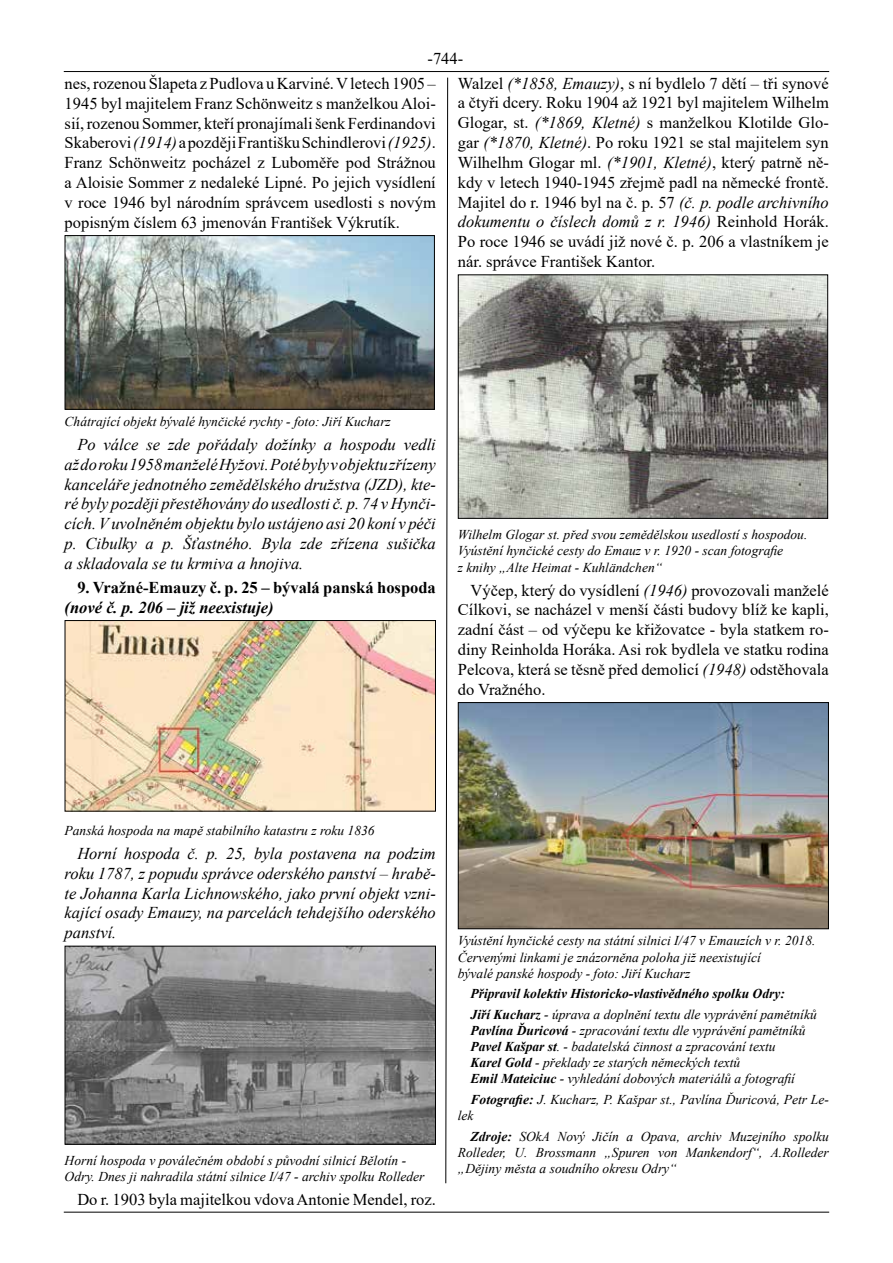
<style>
.page{position:relative;width:893px;height:1263px;background:#fff}
.page>*{position:absolute;margin:0;border:0;box-sizing:border-box;transform-origin:0 0}
.t1{font:16.5px/19.8px "Times New Roman";color:#000;text-align:justify}
.t2{font:italic 16.5px/19.8px "Times New Roman";color:#000;text-align:justify}
.t3{font:700 16.5px "Times New Roman";color:#000}
.t4{font:italic 700 16.5px "Times New Roman";color:#000}
.t5{font:italic 13.5px/16.2px "Times New Roman";color:#000}
.t6{font:italic 700 13.5px/20.4px "Times New Roman";color:#000}
.s1{font-style:italic}
.s2{font-weight:400}
.s3{font-weight:700}
</style>
<div class="page">
<hr style="left:64px;top:72px;width:765px;height:1px;background:#000">
<hr style="left:64px;top:71px;width:765px;height:1px;background:#000">
<hr style="left:64px;top:1212px;width:765px;height:1px;background:#000">
<svg style="left:445px;top:77px;width:3px;height:1107px"></svg>
<hr style="left:457px;top:103px;width:1px;height:1104px;background:#000">
<img style="left:67px;top:237px;width:366px;height:171px">
<div style="left:65px;top:235px;width:370px;height:175px;border:1px solid #000"></div>
<img style="left:67px;top:622px;width:367px;height:187px">
<div style="left:65px;top:620px;width:371px;height:191px;border:1px solid #000"></div>
<img style="left:67px;top:948px;width:367px;height:195px">
<div style="left:65px;top:946px;width:371px;height:199px;border:1px solid #000"></div>
<img style="left:460px;top:276px;width:366px;height:241px">
<div style="left:458px;top:274px;width:370px;height:245px;border:1px solid #000"></div>
<img style="left:460px;top:704px;width:367px;height:223px">
<div style="left:458px;top:702px;width:371px;height:227px;border:1px solid #000"></div>
<p class="t1" style="left:65px;top:45px;width:400px;line-height:25.5px;text-indent:363px">-744- nes, rozenou Šlapeta z Pudlova u Karviné. Vletech 1905 –</p>
<p class="t1" style="left:65px;top:93px;width:373px">1945 byl majitelem Franz Schönweitz s manželkou Aloi&shy;sií, rozenou Sommer, kteří pronajímali šenk Ferdinandovi Skaberovi <span class="s1">(1914)</span> apozději Františku Schindlerovi <span class="s1">(1925)</span>.<br>Franz Schönweitz pocházel z Luboměře pod Strážnou a Aloisie Sommer z nedaleké Lipné. Po jejich vysídlení v roce 1946 byl národním správcem usedlosti s novým popisným číslem 63 jmenován František Výkrutík.</p>
<p class="t1" style="left:458px;top:73px;width:372px">Walzel <span class="s1">(*1858, Emauzy)</span>, s ní bydlelo 7 dětí – tři synové a čtyři dcery. Roku 1904 až 1921 byl majitelem Wilhelm Glogar, st. <span class="s1">(*1869, Kletné)</span> s manželkou Klotilde Glo&shy;gar <span class="s1">(*1870, Kletné)</span>. Po roku 1921 se stal majitelem syn Wilhelhm Glogar ml. <span class="s1">(*1901, Kletné)</span>, který patrně ně&shy;kdy v letech 1940-1945 zřejmě padl na německé frontě.<br>Majitel do r. 1946 byl na č. p. 57 <span class="s1">(č. p. podle archivního dokumentu o číslech domů z r. 1946)</span> Reinhold Horák.<br>Po roce 1946 se uvádí již nové č. p. 206 a vlastníkem je nár. správce František Kantor.</p>
<p class="t5" style="left:65px;top:413px;width:328px">Chátrající objekt bývalé hynčické rychty - foto: Jiří Kucharz</p>
<p class="t2" style="left:65px;top:434px;width:373px;text-indent:13px">Po válce se zde pořádaly dožínky a hospodu vedli aždoroku 1958 manželé Hyžovi. Poté byly vobjektu zřízeny kanceláře jednotného zemědělského družstva (JZD), kte&shy;ré byly později přestěhovány do usedlosti č. p. 74 v Hynči&shy;cích. Vuvolněném objektu bylo ustájeno asi 20 koní v péči p. Cibulky a p. Šťastného. Byla zde zřízena sušička a skladovala se tu krmiva a hnojiva.</p>
<p class="t3" style="left:77px;top:575px;width:360px">9. Vražné‑Emauzy č. p. 25 – bývalá panská hospoda</p>
<p class="t4" style="left:65px;top:596px;width:210px">(nové č. p. 206 – již neexistuje)</p>
<p class="t5" style="left:458px;top:526px;width:351px">Wilhelm Glogar st. před svou zemědělskou usedlostí s hospodou.<br>Vyústění hynčické cesty do Emauz v r. 1920 - scan fotografie<br>z knihy „Alte Heimat - Kuhländchen“</p>
<p class="t1" style="left:458px;top:580px;width:372px;text-indent:13px">Výčep, který do vysídlení <span class="s1">(1946)</span> provozovali manželé Cílkovi, se nacházel v menší části budovy blíž ke kapli, zadní část – od výčepu ke křižovatce - byla statkem ro&shy;diny Reinholda Horáka. Asi rok bydlela ve statku rodina Pelcova, která se těsně před demolicí <span class="s1">(1948)</span> odstěhovala do Vražného.</p>
<p class="t5" style="left:65px;top:822px;width:311px">Panská hospoda na mapě stabilního katastru z roku 1836</p>
<p class="t2" style="left:65px;top:843px;width:373px;text-indent:13px">Horní hospoda č. p. 25, byla postavena na podzim roku 1787, z popudu správce oderského panství – hrabě&shy;te Johanna Karla Lichnowského, jako první objekt vzni&shy;kající osady Emauzy, na parcelách tehdejšího oderského panství.</p>
<p class="t5" style="left:65px;top:1152px;width:361px">Horní hospoda v poválečném období s původní silnicí Bělotín -<br>Odry. Dnes ji nahradila státní silnice I/47 - archiv spolku Rolleder</p>
<p class="t1" style="left:77px;top:1189px;width:360px">Do r. 1903 byla majitelkou vdova Antonie Mendel, roz.</p>
<p class="t5" style="left:458px;top:932px;width:359px">Vyústění hynčické cesty na státní silnici I/47 v Emauzích v r. 2018.<br>Červenými linkami je znázorněna poloha již neexistující<br>bývalé panské hospody - foto: Jiří Kucharz</p>
<p class="t6" style="left:471px;top:983px;width:348px">Připravil kolektiv Historicko-‑vlastivědného spolku Odry:<br>Jiří Kucharz <span class="s2">- úprava a doplnění textu dle vyprávění pamětníků</span></p>
<p class="t5" style="left:471px;top:1022px;width:336px"><span class="s3">Pavlína Ďuricová</span> - zpracování textu dle vyprávění pamětníků <span class="s3">Pavel Kašpar st</span>. - badatelská činnost a zpracování textu <span class="s3">Karel Gold</span> - překlady ze starých německých textů<br><span class="s3">Emil Mateiciuc</span> - vyhledání dobových materiálů a fotografií</p>
<p class="t5" style="left:458px;top:1091px;width:372px;text-indent:13px"><span class="s3">Fotografie:</span> J. Kucharz, P. Kašpar st., Pavlína Ďuricová, Petr Le&shy;lek</p>
<p class="t5" style="left:458px;top:1128px;width:372px;text-align:justify;text-indent:13px"><span class="s3">Zdroje:</span> SOkA Nový Jičín a Opava, archiv Muzejního spolku Rolleder, U. Brossmann „Spuren von Mankendorf“, A.Rolleder „Dějiny města a soudního okresu Odry“</p>
</div>
